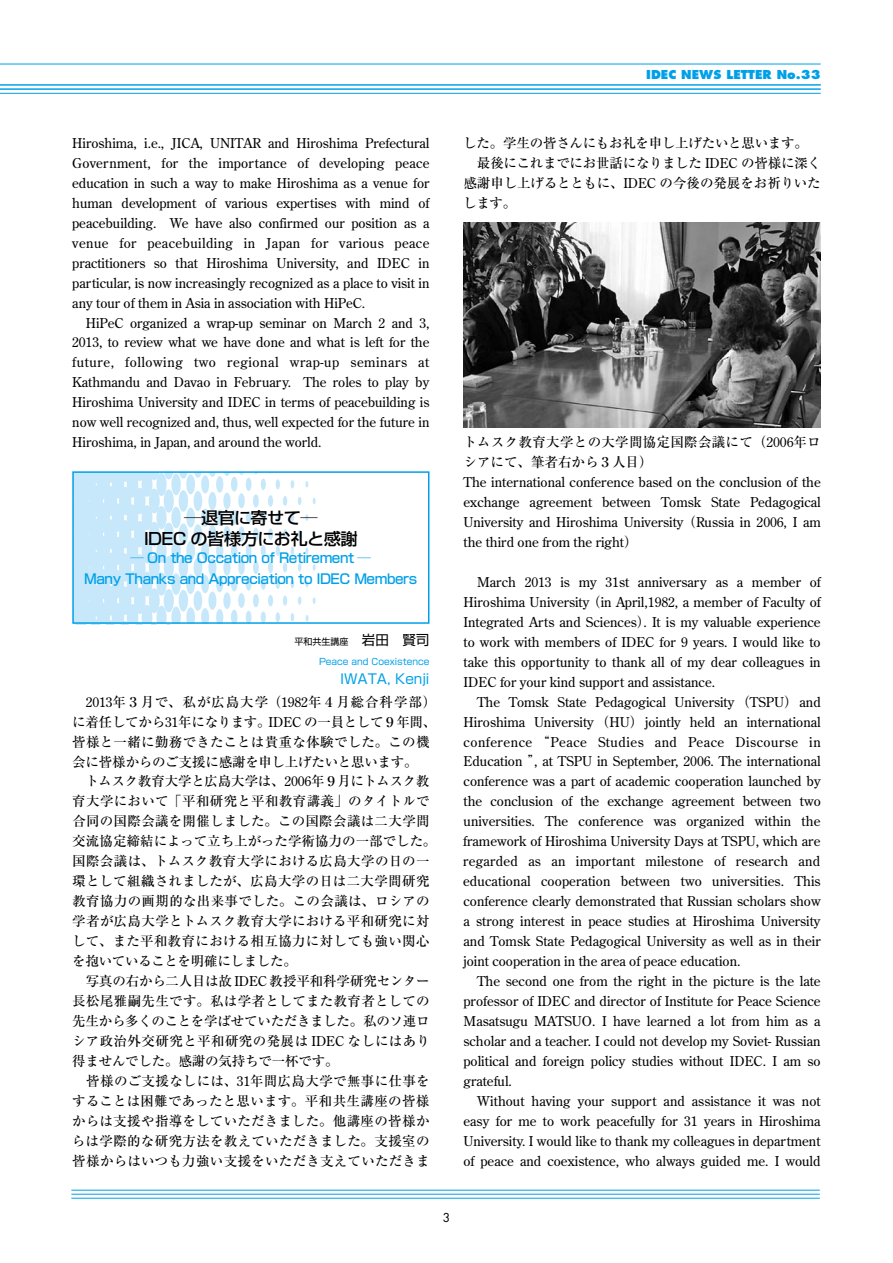
<style>
.page{position:relative;width:893px;height:1263px;background:#fff}
.page>*{position:absolute;margin:0;border:0;box-sizing:border-box;transform-origin:0 0}
.t1{font:500 16.5px/21px "Shin Go Pro";letter-spacing:-.035em;color:#000;text-align:center;scale:1.04 1}
.t2{font:13.5px/20px "Century Old Style Std";color:#000;text-align:justify}
.t3{font:500 13.5px/20px "Ryumin Pro";letter-spacing:.015em;color:#000}
.t4{font:500 13.5px/20px "Ryumin Pro";letter-spacing:-.005em;color:#000}
.t5{font:500 13.5px/21px "Shin Go Pro";letter-spacing:-.03em;color:#00a0e9;text-align:center}
.t6{font:500 13.5px "Ryumin Pro";letter-spacing:-.015em;color:#000}
.t7{font:500 13.5px "Ryumin Pro";letter-spacing:-.02em;color:#000}
.t8{font:13.5px "Shin Go Pro";color:#00a0e9}
.t9{font:800 12px "Futura";color:#00a0e9}
.t10{font:12px "Futura";color:#000}
.t11{font:9px "Shin Go Pro";color:#00a0e9}
.t12{font:9px "Shin Go Pro";color:#000}
.s1{font-size:13.5px}
.s2{font-family:"Century Old Style Std";font-weight:400}
.s3{font-family:"Ryumin Pro";font-weight:500}
</style>
<div class="page">
<hr style="left:71px;top:1198px;width:749px;height:1px;background:#00a0e9">
<hr style="left:71px;top:1194px;width:749px;height:1px;background:#00a0e9">
<hr style="left:71px;top:1190px;width:749px;height:1px;background:#00a0e9">
<hr style="left:0;top:93px;width:821px;height:1px;background:#00a0e9">
<hr style="left:0;top:85px;width:821px;height:1px;background:#00a0e9">
<hr style="left:0;top:89px;width:821px;height:1px;background:#00a0e9">
<hr style="left:0;top:64px;width:821px;height:1px;background:#00a0e9">
<div style="left:261px;top:478px;width:5px;height:12px;background:#c7e8fa;border-radius:50%"></div>
<hr style="left:276px;top:479px;width:4px;height:10px;background:#c7e8fa;border-radius:50%">
<svg style="left:291px;top:480px;width:3px;height:8px"></svg>
<svg style="left:305px;top:481px;width:3px;height:7px"></svg>
<div style="left:268px;top:495px;width:5px;height:12px;background:#c7e8fa;border-radius:50%"></div>
<hr style="left:283px;top:496px;width:4px;height:10px;background:#c7e8fa;border-radius:50%">
<svg style="left:298px;top:497px;width:3px;height:8px"></svg>
<svg style="left:313px;top:498px;width:3px;height:6px"></svg>
<div style="left:261px;top:512px;width:5px;height:11px;background:#c7e8fa;border-radius:50%"></div>
<svg style="left:276px;top:513px;width:4px;height:9px"></svg>
<svg style="left:291px;top:513px;width:3px;height:9px"></svg>
<svg style="left:305px;top:514px;width:3px;height:7px"></svg>
<div style="left:268px;top:528px;width:5px;height:12px;background:#c7e8fa;border-radius:50%"></div>
<hr style="left:283px;top:529px;width:4px;height:10px;background:#c7e8fa;border-radius:50%">
<svg style="left:298px;top:530px;width:3px;height:8px"></svg>
<svg style="left:313px;top:531px;width:3px;height:6px"></svg>
<div style="left:261px;top:545px;width:5px;height:12px;background:#c7e8fa;border-radius:50%"></div>
<hr style="left:276px;top:546px;width:4px;height:10px;background:#c7e8fa;border-radius:50%">
<svg style="left:291px;top:547px;width:3px;height:8px"></svg>
<svg style="left:305px;top:547px;width:3px;height:7px"></svg>
<div style="left:268px;top:562px;width:5px;height:11px;background:#c7e8fa;border-radius:50%"></div>
<hr style="left:283px;top:562px;width:4px;height:10px;background:#c7e8fa;border-radius:50%">
<svg style="left:298px;top:563px;width:3px;height:8px"></svg>
<svg style="left:313px;top:564px;width:3px;height:7px"></svg>
<div style="left:261px;top:578px;width:5px;height:12px;background:#c7e8fa;border-radius:50%"></div>
<hr style="left:276px;top:579px;width:4px;height:10px;background:#c7e8fa;border-radius:50%">
<svg style="left:291px;top:580px;width:3px;height:8px"></svg>
<svg style="left:305px;top:581px;width:3px;height:6px"></svg>
<div style="left:268px;top:595px;width:5px;height:11px;background:#c7e8fa;border-radius:50%"></div>
<hr style="left:283px;top:596px;width:4px;height:10px;background:#c7e8fa;border-radius:50%">
<svg style="left:298px;top:596px;width:3px;height:9px"></svg>
<svg style="left:313px;top:597px;width:3px;height:7px"></svg>
<div style="left:261px;top:611px;width:5px;height:12px;background:#c7e8fa;border-radius:50%"></div>
<hr style="left:276px;top:612px;width:4px;height:10px;background:#c7e8fa;border-radius:50%">
<svg style="left:291px;top:613px;width:3px;height:8px"></svg>
<svg style="left:306px;top:615px;width:3px;height:6px"></svg>
<svg style="left:75px;top:474px;width:184px;height:147px"></svg>
<div style="left:72px;top:471px;width:357px;height:153px;border:2px solid #00a0e9"></div>
<img style="left:463px;top:222px;width:358px;height:206px">
<p class="t9" style="left:646px;top:67px;width:176px">IDEC NEWS LETTER No.33</p>
<p class="t2" style="left:72px;top:133px;width:359px">Hiroshima, i.e., JICA, UNITAR and Hiroshima Prefectural Government, for the importance of developing peace education in such a way to make Hiroshima as a venue for human development of various expertises with mind of peacebuilding. We have also confirmed our position as a venue for peacebuilding in Japan for various peace practitioners so that Hiroshima University, and IDEC in particular, is now increasingly recognized as a place to visit in any tour of them in Asia in association with HiPeC.</p>
<p class="t2" style="left:72px;top:312px;width:359px;text-indent:14px">HiPeC organized a wrap-up seminar on March 2 and 3, 2013, to review what we have done and what is left for the future, following two regional wrap-up seminars at Kathmandu and Davao in February. The roles to play by Hiroshima University and IDEC in terms of peacebuilding is now well recognized and, thus, well expected for the future in Hiroshima, in Japan, and around the world.</p>
<p class="t1" style="left:144px;top:505px;width:207px">─退官に寄せて─<br>IDEC の皆様方にお礼と感謝</p>
<p class="t5" style="left:84px;top:546px;width:335px">─ On the Occation of Retirement ─<br>Many Thanks and Appreciation to IDEC Members</p>
<p class="t12" style="left:294px;top:634px;width:136px">平和共生講座 <span class="s1">岩田　賢司</span></p>
<p class="t11" style="left:319px;top:654px;width:112px">Peace and Coexistence</p>
<p class="t8" style="left:340px;top:668px;width:90px">IWATA, Kenji</p>
<p class="t4" style="left:72px;top:691px;width:366px;text-indent:14px"><span class="s2">2013</span>年３月で、私が広島大学（<span class="s2">1982</span>年４月総合科学部）に着任してから<span class="s2">31</span>年になります。<span class="s2">IDEC</span> の一員として９年間、皆様と一緒に勤務できたことは貴重な体験でした。この機会に皆様からのご支援に感謝を申し上げたいと思います。</p>
<p class="t3" style="left:72px;top:770px;width:366px;text-indent:13px">トムスク教育大学と広島大学は、<span class="s2">2006</span>年９月にトムスク教育大学において「平和研究と平和教育講義」のタイトルで合同の国際会議を開催しました。この国際会議は二大学間交流協定締結によって立ち上がった学術協力の一部でした。国際会議は、トムスク教育大学における広島大学の日の一環として組織されましたが、広島大学の日は二大学間研究教育協力の画期的な出来事でした。この会議は、ロシアの学者が広島大学とトムスク教育大学における平和研究に対して、また平和教育における相互協力に対しても強い関心を抱いていることを明確にしました。</p>
<p class="t3" style="left:72px;top:970px;width:359px;text-align:justify;text-indent:14px">写真の右から二人目は故 <span class="s2">IDEC</span> 教授平和科学研究センター長松尾雅嗣先生です。私は学者としてまた教育者としての先生から多くのことを学ばせていただきました。私のソ連ロシア政治外交研究と平和研究の発展は <span class="s2">IDEC</span> なしにはあり得ませんでした。感謝の気持ちで一杯です。</p>
<p class="t3" style="left:72px;top:1070px;width:359px;text-align:justify;text-indent:14px">皆様のご支援なしには、<span class="s2">31</span>年間広島大学で無事に仕事をすることは困難であったと思います。平和共生講座の皆様からは支援や指導をしていただきました。他講座の皆様からは学際的な研究方法を教えていただきました。支援室の皆様からはいつも力強い支援をいただき支えていただきま</p>
<p class="t7" style="left:463px;top:132px;width:346px">した。学生の皆さんにもお礼を申し上げたいと思います。</p>
<p class="t6" style="left:477px;top:152px;width:346px">最後にこれまでにお世話になりました <span class="s2">IDEC</span> の皆様に深く</p>
<p class="t4" style="left:463px;top:172px;width:359px">感謝申し上げるとともに、<span class="s2">IDEC</span> の今後の発展をお祈りいた</p>
<p class="t3" style="left:463px;top:192px;width:55px">します。</p>
<p class="t3" style="left:463px;top:431px;width:359px">トムスク教育大学との大学間協定国際会議にて（<span class="s2">2006</span>年ロシアにて、筆者右から３人目）</p>
<p class="t2" style="left:464px;top:472px;width:359px">The international conference based on the conclusion of the exchange agreement between Tomsk State Pedagogical University and Hiroshima University<span class="s3">（</span>Russia in 2006, I am the third one from the right<span class="s3">）</span></p>
<p class="t2" style="left:463px;top:572px;width:359px;text-indent:14px">March 2013 is my 31st anniversary as a member of Hiroshima University<span class="s3">（</span>in April,1982, a member of Faculty of Integrated Arts and Sciences<span class="s3">）</span>. It is my valuable experience to work with members of IDEC for 9 years. I would like to take this opportunity to thank all of my dear colleagues in IDEC for your kind support and assistance.</p>
<p class="t2" style="left:463px;top:691px;width:359px;text-indent:14px">The Tomsk State Pedagogical University<span class="s3">（</span>TSPU<span class="s3">）</span>and Hiroshima University<span class="s3">（</span>HU<span class="s3">）</span>jointly held an international conference <span class="s3">“</span>Peace Studies and Peace Discourse in Education <span class="s3">”</span>, at TSPU in September, 2006. The international conference was a part of academic cooperation launched by the conclusion of the exchange agreement between two universities. The conference was organized within the framework of Hiroshima University Days at TSPU, which are regarded as an important milestone of research and educational cooperation between two universities. This conference clearly demonstrated that Russian scholars show a strong interest in peace studies at Hiroshima University and Tomsk State Pedagogical University as well as in their joint cooperation in the area of peace education.</p>
<p class="t2" style="left:463px;top:971px;width:359px;text-indent:14px">The second one from the right in the picture is the late professor of IDEC and director of Institute for Peace Science Masatsugu MATSUO. I have learned a lot from him as a scholar and a teacher. I could not develop my Soviet- Russian political and foreign policy studies without IDEC. I am so grateful.</p>
<p class="t2" style="left:463px;top:1090px;width:359px;text-indent:14px">Without having your support and assistance it was not easy for me to work peacefully for 31 years in Hiroshima University. I would like to thank my colleagues in department of peace and coexistence, who always guided me. I would</p>
<p class="t10" style="left:443px;top:1210px;width:9px">3</p>
</div>
